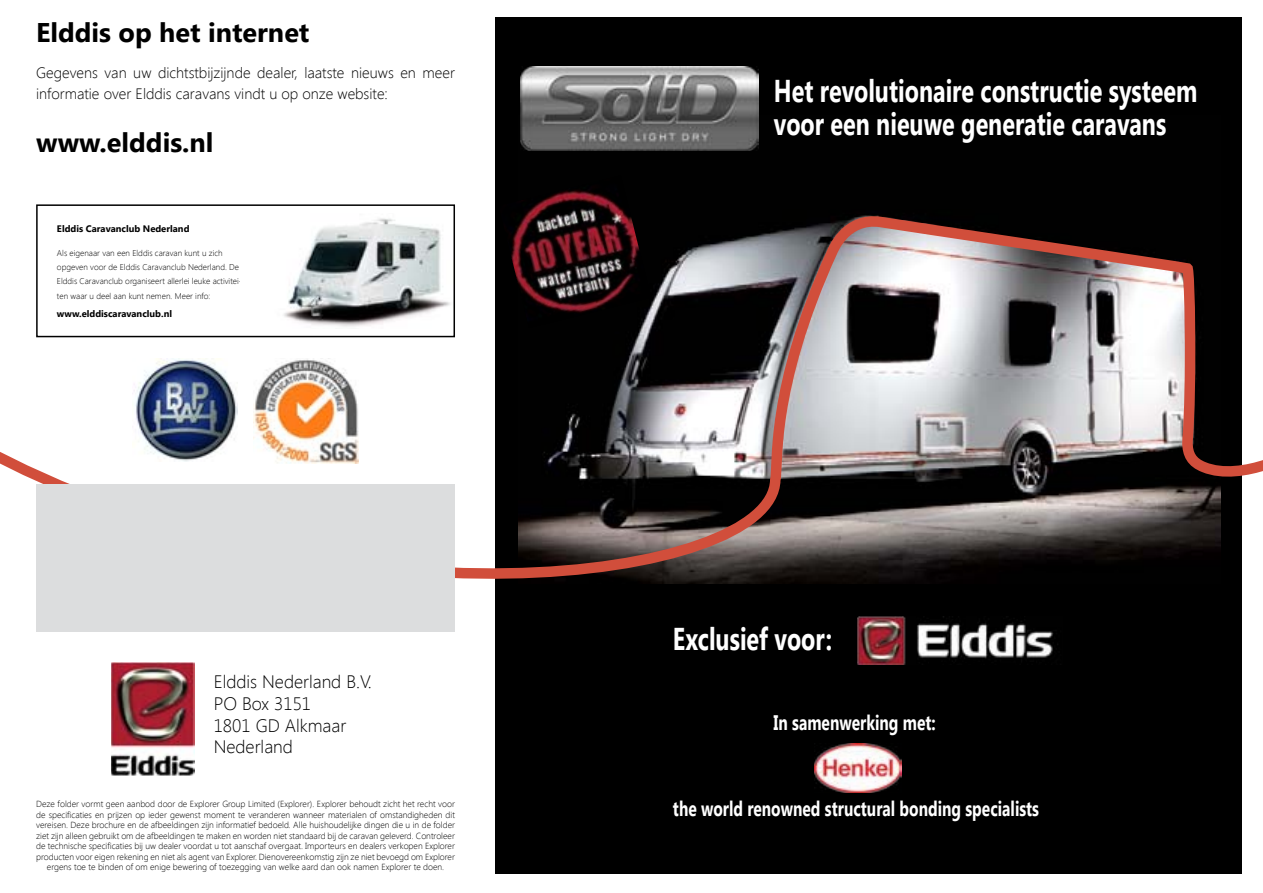
<style>
.page{position:relative;width:1263px;height:893px;background:#fff}
.page>*{position:absolute;margin:0;border:0;box-sizing:border-box;transform-origin:0 0}
.t1{font:700 31.5px/33px "Segoe UI";color:#fff;scale:.74 1}
.t2{font:700 27px "Segoe UI";color:#000}
.t3{font:700 21px "Segoe UI";color:#fff;scale:.74 1}
.t4{font:300 18px/21.6px "Segoe UI";color:#000}
.t5{font:300 15px/21px "Segoe UI";color:#000}
.t6{font:700 9.45px "Segoe UI";color:#000}
.t7{font:300 8.85px/10.6px "Segoe UI";color:#000;text-align:center}
.t8{font:300 8.4px/14.4px "Segoe UI";color:#000}
</style>
<div class="page">
<img style="left:111px;top:662px;width:83px;height:113px">
<div style="left:36px;top:204px;width:419px;height:133px;border:2px solid #000"></div>
<div style="left:495px;top:17px;width:747px;height:857px;background:#000"></div>
<svg style="left:0;top:216px;width:1263px;height:423px"></svg>
<div style="left:36px;top:484px;width:419px;height:148px;background:#dcddde"></div>
<img style="left:521px;top:67px;width:238px;height:83px">
<img style="left:499px;top:190px;width:152px;height:138px">
<img style="left:815px;top:744px;width:86px;height:48px">
<img style="left:858px;top:617px;width:205px;height:48px">
<h2 class="t2" style="left:36px;top:13px;width:275px">Elddis op het internet</h2>
<h3 class="t5" style="left:36px;top:62px;width:420px">Gegevens van uw dichtstbijzijnde dealer, laatste nieuws en meer informatie over Elddis caravans vindt u op onze website:</h3>
<h2 class="t2" style="left:36px;top:124px;width:179px">www.elddis.nl</h2>
<p class="t6" style="left:57px;top:222px;width:134px">Elddis Caravanclub Nederland</p>
<p class="t8" style="left:57px;top:245px;width:187px">Als eigenaar van een Elddis caravan kunt u zich opgeven voor de Elddis Caravanclub Nederland. De Elddis Caravanclub organiseert allerlei leuke activitei&shy;ten waar u deel aan kunt nemen. Meer info:</p>
<p class="t6" style="left:57px;top:307px;width:117px">www.elddiscaravanclub.nl</p>
<h3 class="t4" style="left:214px;top:670px;width:160px">Elddis Nederland B.V.<br>PO Box 3151<br>1801 GD Alkmaar<br>Nederland</h3>
<p class="t7" style="left:36px;top:798px;width:420px">Deze folder vormt geen aanbod door de Explorer Group Limited (Explorer). Explorer behoudt zicht het recht voor de specificaties en prijzen op ieder gewenst moment te veranderen wanneer materialen of omstandigheden dit vereisen. Deze brochure en de afbeeldingen zijn informatief bedoeld. Alle huishoudelijke dingen die u in de folder ziet zijn alleen gebruikt om de afbeeldingen te maken en worden niet standaard bij de caravan geleverd. Controleer de technische specificaties bij uw dealer voordat u tot aanschaf overgaat. Importeurs en dealers verkopen Explorer producten voor eigen rekening en niet als agent van Explorer. Dienovereenkomstig zijn ze niet bevoegd om Explorer ergens toe te binden of om enige bewering of toezegging van welke aard dan ook namen Explorer te doen.</p>
<h1 class="t1" style="left:774px;top:72px;width:574px">H et revolutionaire constructie systeem voor een nieuwe generatie caravans</h1>
<h1 class="t1" style="left:673px;top:621px;width:216px">Exclusief voor:</h1>
<h3 class="t3" style="left:774px;top:707px;width:221px">In samenwerking met:</h3>
<h3 class="t3" style="left:673px;top:793px;width:496px">the world renowned structural bonding specialists</h3>
</div>
